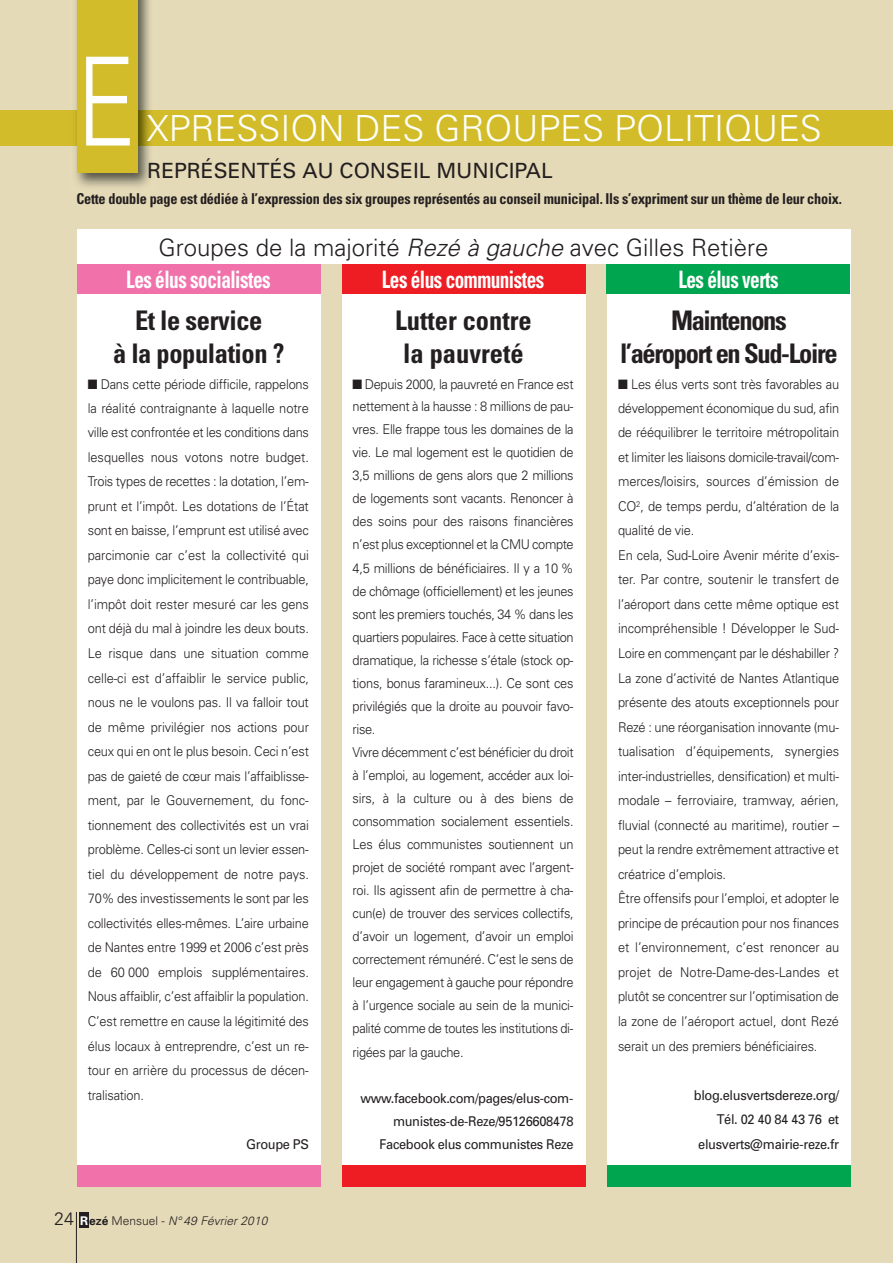
<style>
.page{position:relative;width:893px;height:1263px;background:#e5dab7}
.page>*{position:absolute;margin:0;border:0;box-sizing:border-box;transform-origin:0 0}
.t1{font:300 123px "Univers";color:#fff;scale:.8 1}
.t2{font:300 36px "Univers";color:#fff}
.t3{font:700 condensed 27px/32.4px "Univers";letter-spacing:-.015em;color:#231f20}
.t4{font:700 condensed 27px/32.4px "Univers";letter-spacing:-.05em;color:#231f20;text-align:center}
.t5{font:700 condensed 24px "Univers";letter-spacing:-.025em;color:#fff;scale:.8 1}
.t6{font:300 24px "Univers";color:#231f20}
.t7{font:21px "Univers";color:#231f20}
.t8{font:700 condensed 15px "Univers";letter-spacing:-.015em;color:#231f20;scale:.95 1}
.t9{font:300 13.5px/24.5px "Univers";letter-spacing:-.02em;color:#231f20;scale:.95 1}
.t10{font:13.5px/23.1px "Univers";letter-spacing:-.025em;color:#231f20;text-align:right;scale:.95 1}
.t11{font:italic 300 12px "Univers";letter-spacing:.005em;color:#231f20}
.s1{font-style:italic}
.s2{font-style:normal;font-size:18px}
.s3{font-weight:700;font-style:normal;color:#fff}
.s4{font-weight:700;font-style:normal}
.s5{font-style:normal}
</style>
<div class="page">
<div style="left:0;top:111px;width:893px;height:35px;background:#d3bc29"></div>
<img style="left:70px;top:0;width:87px;height:187px">
<div style="left:77px;top:0;width:60px;height:173px;background:#d3bc29"></div>
<div style="left:77px;top:230px;width:243px;height:956px;background:#fff"></div>
<div style="left:342px;top:230px;width:244px;height:956px;background:#fff"></div>
<div style="left:606px;top:230px;width:244px;height:956px;background:#fff"></div>
<div style="left:77px;top:264px;width:243px;height:30px;background:#f171ab"></div>
<div style="left:342px;top:264px;width:244px;height:30px;background:#ee1d23"></div>
<div style="left:606px;top:264px;width:244px;height:30px;background:#00a54f"></div>
<div style="left:77px;top:230px;width:773px;height:34px;background:#fff"></div>
<div style="left:342px;top:1165px;width:244px;height:21px;background:#ee1d23"></div>
<div style="left:606px;top:1165px;width:244px;height:21px;background:#00a54f"></div>
<div style="left:77px;top:1165px;width:243px;height:21px;background:#f171ab"></div>
<div style="left:79px;top:1212px;width:10px;height:15px;background:#231f20"></div>
<hr style="left:76px;top:1212px;width:1px;height:51px;background:#231f20">
<h1 class="t1" style="left:76px;top:57px;width:77px">E</h1>
<h2 class="t2" style="left:147px;top:115px;width:677px">XPRESSION DES GROUPES POLITIQUES</h2>
<h3 class="t7" style="left:147px;top:163px;width:407px">REPRÉSENTÉS AU CONSEIL MUNICIPAL</h3>
<p class="t8" style="left:77px;top:193px;width:807px">Cette double page est dédiée à l’expression des six groupes représentés au conseil municipal. Ils s’expriment sur un thème de leur choix.</p>
<h3 class="t6" style="left:159px;top:239px;width:611px">Groupes de la majorité <span class="s1">Rezé à gauche</span> avec Gilles Retière</h3>
<h3 class="t5" style="left:126px;top:270px;width:182px">Les élus socialistes</h3>
<h3 class="t5" style="left:382px;top:270px;width:205px">Les élus communistes</h3>
<h3 class="t5" style="left:678px;top:270px;width:127px">Les élus verts</h3>
<h3 class="t3" style="left:395px;top:307px;width:138px">Lutter contre la pauvreté</h3>
<p class="t9" style="left:353px;top:373px;width:234px;line-height:23.1px">■ Depuis 2000, la pauvreté en France est nettement à la hausse : 8 millions de pau&shy;vres. Elle frappe tous les domaines de la vie. Le mal logement est le quotidien de 3,5 millions de gens alors que 2 millions de logements sont vacants. Renoncer à des soins pour des raisons financières n’est plus exceptionnel et la CMU compte 4,5 millions de bénéficiaires. Il y a 10 % de chômage (officiellement) et les jeunes sont les premiers touchés, 34 % dans les quartiers populaires. Face à cette situation dramatique, la richesse s’étale (stock op&shy;tions, bonus faramineux...). Ce sont ces privilégiés que la droite au pouvoir favo&shy;rise.<br>Vivre décemment c’est bénéficier du droit à l’emploi, au logement, accéder aux loi&shy;sirs, à la culture ou à des biens de consommation socialement essentiels.<br>Les élus communistes soutiennent un projet de société rompant avec l’argent&shy;roi. Ils agissent afin de permettre à cha&shy;cun(e) de trouver des services collectifs, d’avoir un logement, d’avoir un emploi correctement rémunéré. C’est le sens de leur engagement à gauche pour répondre à l’urgence sociale au sein de la munici&shy;palité comme de toutes les institutions di&shy;rigées par la gauche.</p>
<p class="t10" style="left:361px;top:1087px;width:226px">www.facebook.com/pages/elus-com&shy;munistes-de-Reze/95126608478<br>Facebook elus communistes Reze</p>
<h3 class="t3" style="left:113px;top:307px;width:173px;text-align:center">Et le service<br>à la population ?</h3>
<p class="t9" style="left:88px;top:373px;width:234px;text-align:justify">■ Dans cette période difficile, rappelons la réalité contraignante à laquelle notre ville est confrontée et les conditions dans lesquelles nous votons notre budget.<br>Trois types de recettes : la dotation, l’em&shy;prunt et l’impôt. Les dotations de l’État sont en baisse, l’emprunt est utilisé avec parcimonie car c’est la collectivité qui paye donc implicitement le contribuable, l’impôt doit rester mesuré car les gens ont déjà du mal à joindre les deux bouts.<br>Le risque dans une situation comme celle-ci est d’affaiblir le service public, nous ne le voulons pas. Il va falloir tout de même privilégier nos actions pour ceux qui en ont le plus besoin. Ceci n’est pas de gaieté de cœur mais l’affaiblisse&shy;ment, par le Gouvernement, du fonc&shy;tionnement des collectivités est un vrai problème. Celles-ci sont un levier essen&shy;tiel du développement de notre pays.<br>70% des investissements le sont par les collectivités elles-mêmes. L’aire urbaine de Nantes entre 1999 et 2006 c’est près de 60 000 emplois supplémentaires.<br>Nous affaiblir, c’est affaiblir la population.<br>C’est remettre en cause la légitimité des élus locaux à entreprendre, c’est un re&shy;tour en arrière du processus de décen&shy;tralisation.</p>
<p class="t10" style="left:246px;top:1133px;width:68px">Groupe PS</p>
<h3 class="t4" style="left:620px;top:307px;width:219px">Maintenons<br>l’aéroport en Sud-Loire</h3>
<p class="t9" style="left:618px;top:373px;width:234px">■ Les élus verts sont très favorables au développement économique du sud, afin de rééquilibrer le territoire métropolitain et limiter les liaisons domicile-travail/com&shy;merces/loisirs, sources d’émission de CO<sup>2</sup>, de temps perdu, d’altération de la qualité de vie.<br>En cela, Sud-Loire Avenir mérite d’exis&shy;ter. Par contre, soutenir le transfert de l’aéroport dans cette même optique est incompréhensible ! Développer le Sud-Loire en commençant par le déshabiller ?<br>La zone d’activité de Nantes Atlantique présente des atouts exceptionnels pour Rezé : une réorganisation innovante (mu&shy;tualisation d’équipements, synergies inter-industrielles, densification) et multi&shy;modale – ferroviaire, tramway, aérien, fluvial (connecté au maritime), routier – peut la rendre extrêmement attractive et créatrice d’emplois.<br>Être offensifs pour l’emploi, et adopter le principe de précaution pour nos finances et l’environnement, c’est renoncer au projet de Notre-Dame-des-Landes et plutôt se concentrer sur l’optimisation de la zone de l’aéroport actuel, dont Rezé serait un des premiers bénéficiaires.</p>
<p class="t10" style="left:694px;top:1084px;width:154px;line-height:24.6px">blog.elusvertsdereze.org/<br>Tél. 02 40 84 43 76 et elusverts@mairie-reze.fr</p>
<p class="t11" style="left:54px;top:1217px;width:215px"><span class="s2">24</span> <span class="s3">R</span><span class="s4">ezé</span> <span class="s5">Mensuel -</span> N° 49 Février 2010</p>
</div>
